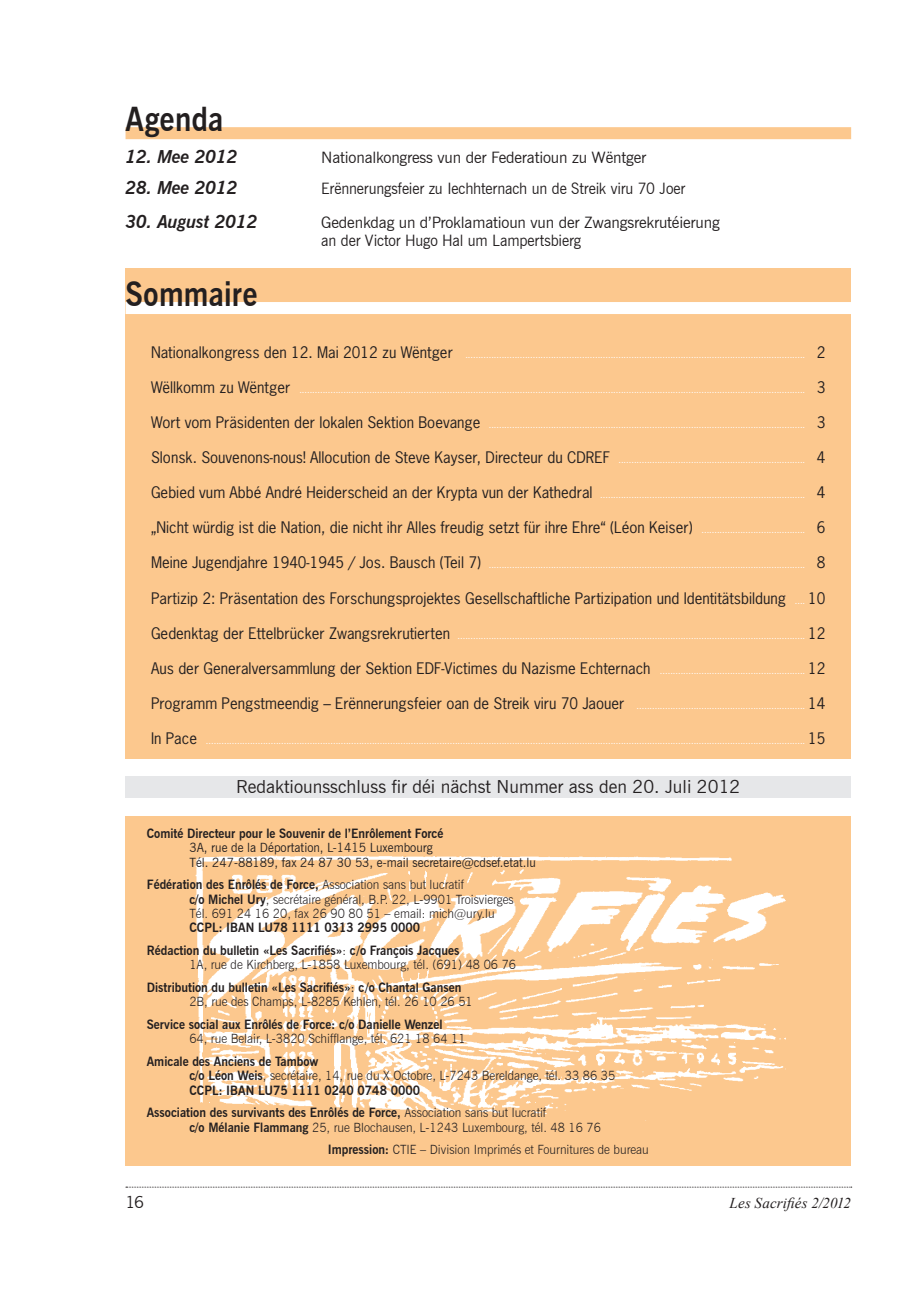
<style>
.page{position:relative;width:915px;height:1306px;background:#fff}
.page>*{position:absolute;margin:0;border:0;box-sizing:border-box;transform-origin:0 0}
.t1{font:700 33px "News Gothic BT";letter-spacing:.01em;color:#231f20;scale:.9 1}
.t2{font:18px "News Gothic BT";color:#231f20}
.t3{font:italic 700 18px "News Gothic BT";letter-spacing:-.01em;color:#231f20}
.t4{font:16.5px "News Gothic BT";color:#231f20}
.t5{font:15.75px/18px "News Gothic BT";letter-spacing:-.01em;color:#231f20}
.t6{font:15.75px "News Gothic BT";letter-spacing:-.01em;color:#231f20;scale:.94 1}
.t7{font:15px "News Gothic Std";color:#231f20}
.t8{font:italic 15px "Times New Roman";letter-spacing:.01em;color:#231f20}
.t9{font:300 12.75px/14.2px "News Gothic BT";color:#231f20;scale:.95 1}
.t10{font:700 12.75px/22.8px "News Gothic BT";color:#231f20;scale:.95 1}
.t11{font:12.75px/14.2px "News Gothic BT";color:#231f20;scale:.95 1}
.t12{font:9px "News Gothic Std";color:#fff}
.s1{font-size:15px;color:#231f20}
.s2{font-size:9px;color:#fff}
.s3{font-weight:700}
.s4{font-weight:300}
.s5{font-weight:400}
</style>
<div class="page">
<svg style="left:126px;top:1186px;width:725px;height:1px"></svg>
<div style="left:125px;top:127px;width:725px;height:12px;background:#fcc88e"></div>
<div style="left:125px;top:776px;width:725px;height:21px;background:#e6e7e9"></div>
<div style="left:125px;top:268px;width:725px;height:490px;background:#fcc88e"></div>
<div style="left:125px;top:302px;width:725px;height:12px;background:#fff"></div>
<div style="left:125px;top:815px;width:725px;height:350px;background:#fcc88e"></div>
<img style="left:195px;top:855px;width:591px;height:259px">
<h1 class="t1" style="left:125px;top:100px;width:110px">Agenda</h1>
<h2 class="t3" style="left:125px;top:146px;width:113px">12. Mee 2012</h2>
<h3 class="t5" style="left:321px;top:149px;width:326px">Nationalkongress vun der Federatioun zu Wëntger</h3>
<h2 class="t3" style="left:125px;top:176px;width:113px">28. Mee 2012</h2>
<h3 class="t6" style="left:321px;top:178px;width:388px">Erënnerungsfeier zu Iechhternach un de Streik viru 70 Joer</h3>
<h2 class="t3" style="left:125px;top:210px;width:133px">30. August 2012</h2>
<h3 class="t5" style="left:321px;top:213px;width:400px">Gedenkdag un d’Proklamatioun vun der Zwangsrekrutéierung an der Victor Hugo Hal um Lampertsbierg</h3>
<h1 class="t1" style="left:125px;top:274px;width:148px">Sommaire</h1>
<p class="t12" style="left:151px;top:349px;width:675px"><span class="s1">Nationalkongress den 12. Mai 2012 zu Wëntger</span> ................................................................................................................................... <span class="s1">2</span></p>
<p class="t12" style="left:151px;top:384px;width:675px"><span class="s1">Wëllkomm zu Wëntger</span> ................................................................................................................................................................................................... <span class="s1">3</span></p>
<p class="t12" style="left:151px;top:419px;width:675px"><span class="s1">Wort vom Präsidenten der lokalen Sektion Boevange</span> .......................................................................................................................... <span class="s1">3</span></p>
<p class="t12" style="left:151px;top:454px;width:675px"><span class="s1">Slonsk. Souvenons-nous! Allocution de Steve Kayser, Directeur du CDREF</span> ........................................................................ <span class="s1">4</span></p>
<p class="t12" style="left:151px;top:489px;width:675px"><span class="s1">Gebied vum Abbé André Heiderscheid an der Krypta vun der Kathedral</span> ............................................................................... <span class="s1">4</span></p>
<h3 class="t7" style="left:151px;top:518px;width:675px">„Nicht würdig ist die Nation, die nicht ihr Alles freudig setzt für ihre Ehre“ (Léon Keiser) <span class="s2">........................................</span> 6</h3>
<p class="t12" style="left:151px;top:559px;width:675px"><span class="s1">Meine Jugendjahre 1940-1945 / Jos. Bausch (Teil 7)</span> .......................................................................................................................... <span class="s1">8</span></p>
<h3 class="t7" style="left:151px;top:588px;width:675px">Partizip 2: Präsentation des Forschungsprojektes Gesellschaftliche Partizipation und Identitätsbildung <span class="s2">....</span> 10</h3>
<p class="t12" style="left:151px;top:629px;width:675px"><span class="s1">Gedenktag der Ettelbrücker Zwangsrekrutierten</span> ...................................................................................................................................... <span class="s1">12</span></p>
<h3 class="t7" style="left:151px;top:658px;width:675px">Aus der Generalversammlung der Sektion EDF-Victimes du Nazisme Echternach <span class="s2">........................................................</span> 12</h3>
<p class="t12" style="left:151px;top:699px;width:675px"><span class="s1">Programm Pengstmeendig – Erënnerungsfeier oan de Streik viru 70 Jaouer</span> ................................................................. <span class="s1">14</span></p>
<p class="t12" style="left:151px;top:734px;width:675px"><span class="s1">In Pace</span> ....................................................................................................................................................................................................................................... <span class="s1">15</span></p>
<h2 class="t2" style="left:236px;top:776px;width:505px">Redaktiounsschluss fir déi nächst Nummer ass den 20. Juli 2012</h2>
<h3 class="t10" style="left:147px;top:822px;width:314px">Comité Directeur pour le Souvenir de l’Enrôlement Forcé</h3>
<h3 class="t11" style="left:189px;top:840px;width:366px">3A, rue de la Déportation, L-1415 Luxembourg<br>Tél. 247-88189, fax 24 87 30 53, e-mail secretaire@cdsef.etat.lu</h3>
<h3 class="t9" style="left:189px;top:877px;width:343px;text-indent:-43px"><span class="s3">Fédération des Enrôlés de Force,</span> Association sans but lucratif<br><span class="s3">c/o Michel Ury</span>, secrétaire général, B.P. 22, L-9901 Troisvierges<br>Tél. 691 24 16 20, fax 26 90 80 51 – email: mich@ury.lu</h3>
<h3 class="t10" style="left:147px;top:916px;width:330px;text-align:center">CCPL: IBAN LU78 1111 0313 2995 0000<br>Rédaction du bulletin «Les Sacrifiés»<span class="s4">:</span> c/o François Jacques</h3>
<h3 class="t10" style="left:147px;top:953px;width:390px;text-indent:43px"><span class="s4">1A, rue de Kirchberg, L-1858 Luxembourg, tél. (691) 48 06 76<br></span>Distribution du bulletin «Les Sacrifiés»<span class="s5">:</span> c/o Chantal Gansen</h3>
<h3 class="t9" style="left:189px;top:994px;width:300px">2B, rue des Champs, L-8285 Kehlen, tél. 26 10 26 51</h3>
<h3 class="t10" style="left:147px;top:1013px;width:312px">Service social aux Enrôlés de Force: c/o Danielle Wenzel</h3>
<h3 class="t9" style="left:189px;top:1031px;width:292px">64, rue Belair, L-3820 Schifflange, tél. 621 18 64 11</h3>
<h3 class="t10" style="left:189px;top:1054px;width:449px;line-height:14.2px;text-indent:-43px">Amicale des Anciens de Tambow<br>c/o Léon Weis<span class="s4">, secrétaire, 14, rue du X Octobre, L-7243 Bereldange, tél. 33 86 35<br></span>CCPL: IBAN LU75 1111 0240 0748 0000</h3>
<h3 class="t9" style="left:189px;top:1105px;width:434px;text-indent:-43px"><span class="s3">Association des survivants des Enrôlés de Force,</span> Association sans but lucratif<br><span class="s3">c/o Mélanie Flammang</span> 25, rue Blochausen, L-1243 Luxembourg, tél. 48 16 76</h3>
<h3 class="t9" style="left:328px;top:1142px;width:339px"><span class="s3">Impression:</span> CTIE – Division Imprimés et Fournitures de bureau</h3>
<h3 class="t4" style="left:125px;top:1191px;width:20px">16</h3>
<h3 class="t8" style="left:729px;top:1192px;width:123px">Les Sacrifiés 2/2012</h3>
</div>
